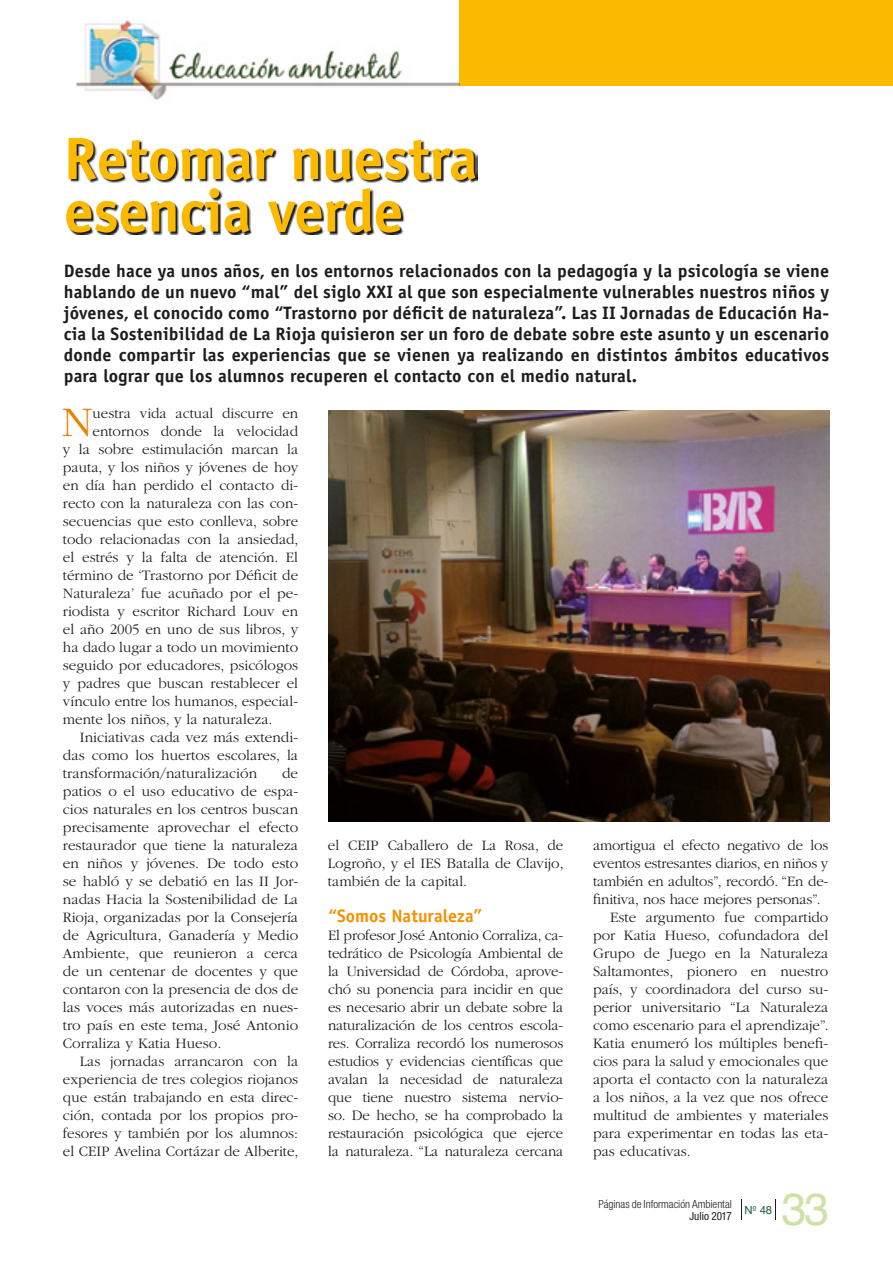
<style>
.page{position:relative;width:893px;height:1263px;background:#fff}
.page>*{position:absolute;margin:0;border:0;box-sizing:border-box;transform-origin:0 0}
.t1{font:700 60px/52.5px "Officina Sans";letter-spacing:-.01em;color:#fbb900}
.t2{font:45px "Helvetica";color:#d0e1a6}
.t3{font:300 43.95px "ITC Garamond Std";color:#ef7d00}
.t4{font:700 18px/21px "Officina Sans";letter-spacing:.01em;color:#1c1c1a;text-align:justify}
.t5{font:700 18px "Officina Sans";color:#f39100}
.t6{font:300 15px/18px "ITC Garamond Std";color:#1c1c1a;text-align:justify}
.t7{font:12px "NH47";color:#1c1c1a}
.t8{font:12px "NH57";color:#1c1c1a}
</style>
<div class="page">
<svg style="left:741px;top:1199px;width:1px;height:21px"></svg>
<svg style="left:775px;top:1199px;width:1px;height:21px"></svg>
<div style="left:459px;top:0;width:434px;height:85px;background:#fbb900"></div>
<img style="left:76px;top:20px;width:383px;height:80px">
<img style="left:68px;top:140px;width:410px;height:95px">
<img style="left:329px;top:410px;width:500px;height:412px">
<h1 class="t1" style="left:64px;top:132px;width:415px">Retomar nuestra esencia verde</h1>
<p class="t4" style="left:64px;top:260px;width:767px">Desde hace ya unos años, en los entornos relacionados con la pedagogía y la psicología se viene hablando de un nuevo “mal” del siglo XXI al que son especialmente vulnerables nuestros niños y jóvenes, el conocido como “Trastorno por déficit de naturaleza”. Las II Jornadas de Educación Ha&shy;cia la Sostenibilidad de La Rioja quisieron ser un foro de debate sobre este asunto y un escenario donde compartir las experiencias que se vienen ya realizando en distintos ámbitos educativos para lograr que los alumnos recuperen el contacto con el medio natural.</p>
<h3 class="t3" style="left:62px;top:399px;width:32px">N</h3>
<p class="t6" style="left:93px;top:405px;width:207px">uestra vida actual discurre en</p>
<p class="t6" style="left:93px;top:423px;width:207px">entornos donde la velocidad</p>
<p class="t6" style="left:63px;top:441px;width:237px">y la sobre estimulación marcan la</p>
<p class="t6" style="left:63px;top:459px;width:237px">pauta, y los niños y jóvenes de hoy</p>
<p class="t6" style="left:63px;top:477px;width:237px">en día han perdido el contacto di-</p>
<p class="t6" style="left:63px;top:495px;width:237px">recto con la naturaleza con las con-</p>
<p class="t6" style="left:63px;top:513px;width:237px">secuencias que esto conlleva, sobre</p>
<p class="t6" style="left:63px;top:531px;width:237px">todo relacionadas con la ansiedad,</p>
<p class="t6" style="left:63px;top:549px;width:237px">el estrés y la falta de atención. El</p>
<p class="t6" style="left:63px;top:567px;width:237px">término de ‘Trastorno por Déficit de</p>
<p class="t6" style="left:63px;top:585px;width:237px">Naturaleza’ fue acuñado por el pe-</p>
<p class="t6" style="left:63px;top:603px;width:237px">riodista y escritor Richard Louv en</p>
<p class="t6" style="left:63px;top:621px;width:237px">el año 2005 en uno de sus libros, y</p>
<p class="t6" style="left:63px;top:639px;width:237px">ha dado lugar a todo un movimiento</p>
<p class="t6" style="left:63px;top:657px;width:237px">seguido por educadores, psicólogos</p>
<p class="t6" style="left:63px;top:675px;width:237px">y padres que buscan restablecer el</p>
<p class="t6" style="left:63px;top:693px;width:237px">vínculo entre los humanos, especial-</p>
<p class="t6" style="left:63px;top:711px;width:211px">mente los niños, y la naturaleza.</p>
<p class="t6" style="left:80px;top:729px;width:220px">Iniciativas cada vez más extendi-</p>
<p class="t6" style="left:63px;top:747px;width:237px">das como los huertos escolares, la</p>
<p class="t6" style="left:63px;top:765px;width:196px">transformación/naturalización</p>
<p class="t6" style="left:63px;top:765px;width:237px;text-indent:219px">de patios o el uso educativo de espa&shy;cios naturales en los centros buscan precisamente aprovechar el efecto restaurador que tiene la naturaleza en niños y jóvenes. De todo esto se habló y se debatió en las II Jor&shy;nadas Hacia la Sostenibilidad de La Rioja, organizadas por la Consejería de Agricultura, Ganadería y Medio Ambiente, que reunieron a cerca de un centenar de docentes y que contaron con la presencia de dos de las voces más autorizadas en nues&shy;tro país en este tema, José Antonio Corraliza y Katia Hueso.</p>
<p class="t6" style="left:63px;top:1053px;width:237px;text-indent:17px">Las jornadas arrancaron con la experiencia de tres colegios riojanos que están trabajando en esta direc&shy;ción, contada por los propios pro&shy;fesores y también por los alumnos: el CEIP Avelina Cortázar de Alberite,</p>
<p class="t6" style="left:328px;top:837px;width:237px">el CEIP Caballero de La Rosa, de Logroño, y el IES Batalla de Clavijo, también de la capital.</p>
<p class="t5" style="left:328px;top:905px;width:156px">“Somos Naturaleza”</p>
<p class="t6" style="left:328px;top:927px;width:237px">El profesor José Antonio Corraliza, ca&shy;tedrático de Psicología Ambiental de la Universidad de Córdoba, aprove&shy;chó su ponencia para incidir en que es necesario abrir un debate sobre la naturalización de los centros escola&shy;res. Corraliza recordó los numerosos estudios y evidencias científicas que avalan la necesidad de naturaleza que tiene nuestro sistema nervio&shy;so. De hecho, se ha comprobado la restauración psicológica que ejerce la naturaleza. “La naturaleza cercana</p>
<p class="t6" style="left:593px;top:837px;width:237px">amortigua el efecto negativo de los</p>
<p class="t6" style="left:593px;top:855px;width:237px">eventos estresantes diarios, en niños y</p>
<p class="t6" style="left:593px;top:873px;width:237px">también en adultos”, recordó. “En de-</p>
<p class="t6" style="left:593px;top:891px;width:229px">finitiva, nos hace mejores personas”.</p>
<p class="t6" style="left:610px;top:909px;width:220px">Este argumento fue compartido</p>
<p class="t6" style="left:593px;top:927px;width:237px">por Katia Hueso, cofundadora del</p>
<p class="t6" style="left:593px;top:945px;width:237px">Grupo de Juego en la Naturaleza</p>
<p class="t6" style="left:593px;top:963px;width:237px">Saltamontes, pionero en nuestro</p>
<p class="t6" style="left:593px;top:981px;width:237px">país, y coordinadora del curso su-</p>
<p class="t6" style="left:593px;top:999px;width:237px">perior universitario “La Naturaleza</p>
<p class="t6" style="left:593px;top:1017px;width:237px">como escenario para el aprendizaje”.</p>
<p class="t6" style="left:593px;top:1035px;width:237px">Katia enumeró los múltiples benefi-</p>
<p class="t6" style="left:593px;top:1053px;width:237px">cios para la salud y emocionales que</p>
<p class="t6" style="left:593px;top:1071px;width:237px">aporta el contacto con la naturaleza</p>
<p class="t6" style="left:593px;top:1089px;width:237px">a los niños, a la vez que nos ofrece</p>
<p class="t6" style="left:593px;top:1107px;width:237px">multitud de ambientes y materiales</p>
<p class="t6" style="left:593px;top:1125px;width:237px">para experimentar en todas las eta-</p>
<p class="t6" style="left:593px;top:1143px;width:99px">pas educativas.</p>
<p class="t7" style="left:598px;top:1196px;width:135px">Páginas de Información Ambiental</p>
<p class="t8" style="left:690px;top:1208px;width:84px">Julio 2017 <sup>Nº</sup> <sup>48</sup></p>
<h2 class="t2" style="left:781px;top:1174px;width:49px">33</h2>
</div>
